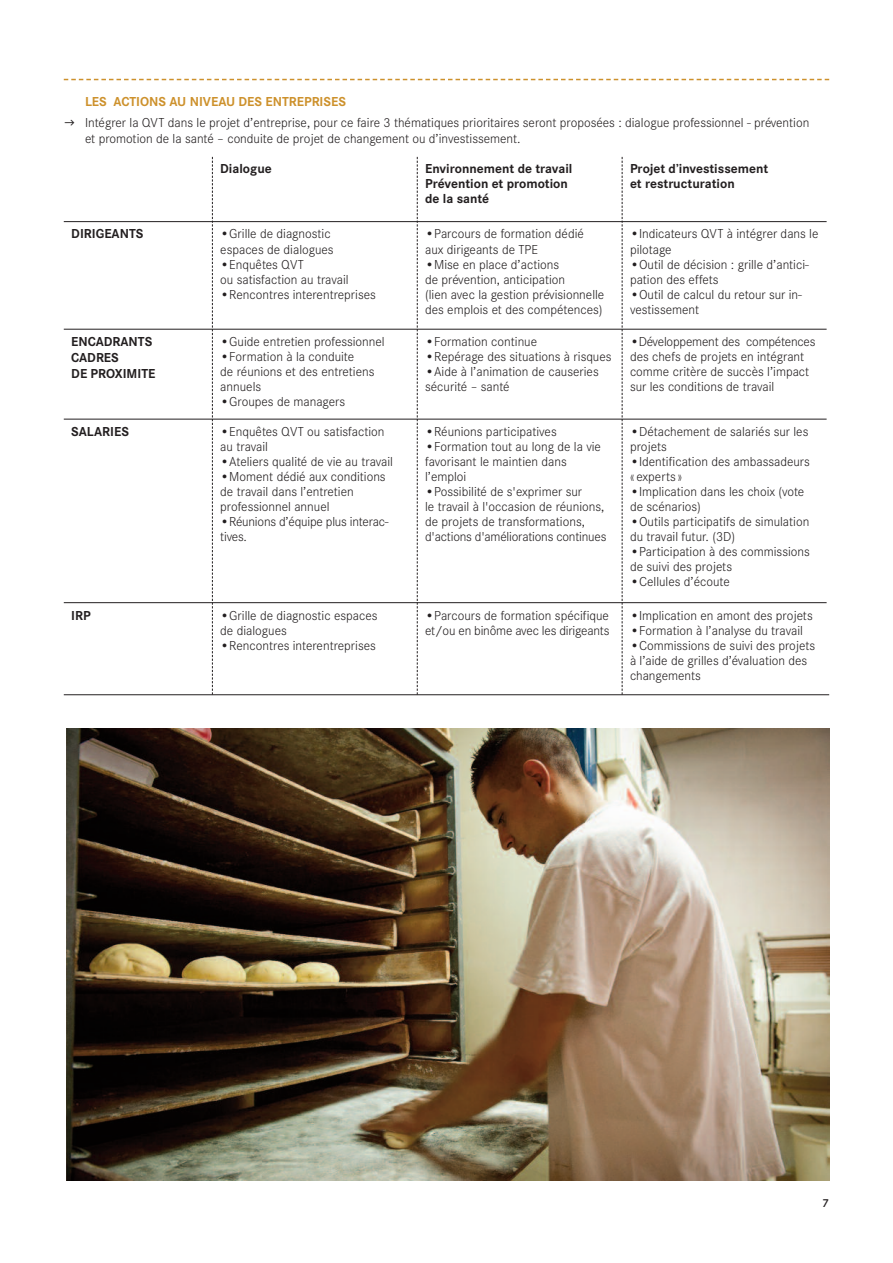
<style>
.page{position:relative;width:893px;height:1263px;background:#fff}
.page>*{position:absolute;margin:0;border:0;box-sizing:border-box;transform-origin:0 0}
.t1{font:300 13.5px/15px "Corporate S";color:#231f20}
.t2{font:700 13.5px/15px "Corporate S";color:#231f20}
.t3{font:700 13.5px "Corporate S";color:#cd912c}
.t4{font:600 12px "Corporate S";color:#231f20}
.s1{font-family:"PF Square Sans Pro";font-weight:400}
</style>
<div class="page">
<svg style="left:64px;top:79px;width:765px;height:1px"></svg>
<svg style="left:212px;top:157px;width:1px;height:537px"></svg>
<svg style="left:417px;top:157px;width:1px;height:537px"></svg>
<svg style="left:622px;top:157px;width:1px;height:537px"></svg>
<hr style="left:64px;top:221px;width:763px;height:1px;background:#231f20">
<hr style="left:64px;top:329px;width:763px;height:1px;background:#231f20">
<hr style="left:64px;top:419px;width:763px;height:1px;background:#231f20">
<hr style="left:64px;top:602px;width:763px;height:1px;background:#231f20">
<hr style="left:64px;top:694px;width:765px;height:1px;background:#231f20">
<img style="left:66px;top:728px;width:763px;height:452px">
<p class="t3" style="left:85px;top:93px;width:262px">LES ACTIONS AU NIVEAU DES ENTREPRISES</p>
<p class="t1" style="left:85px;top:114px;width:726px;line-height:16.5px;text-indent:-21px"><span class="s1">→</span> Intégrer la QVT dans le projet d’entreprise, pour ce faire 3 thématiques prioritaires seront proposées : dialogue professionnel - prévention et promotion de la santé – conduite de projet de changement ou d’investissement.</p>
<p class="t2" style="left:220px;top:161px;width:53px">Dialogue</p>
<p class="t2" style="left:425px;top:161px;width:149px">Environnement de travail<br>Prévention et promotion de la santé</p>
<p class="t2" style="left:630px;top:161px;width:140px">Projet d’investissement et restructuration</p>
<p class="t2" style="left:71px;top:226px;width:74px">DIRIGEANTS</p>
<p class="t1" style="left:220px;top:226px;width:115px">•Grille de diagnostic espaces de dialogues</p>
<p class="t1" style="left:220px;top:256px;width:130px">•Enquêtes QVT<br>ou satisfaction au travail</p>
<p class="t1" style="left:220px;top:286px;width:157px">•Rencontres interentreprises</p>
<p class="t1" style="left:425px;top:226px;width:160px">•Parcours de formation dédié aux dirigeants de TPE</p>
<p class="t1" style="left:425px;top:256px;width:181px">•Mise en place d’actions<br>de prévention, anticipation<br>(lien avec la gestion prévisionnelle des emplois et des compétences)</p>
<p class="t1" style="left:630px;top:226px;width:190px">•Indicateurs QVT à intégrer dans le pilotage</p>
<p class="t1" style="left:630px;top:256px;width:180px">•Outil de décision : grille d’antici&shy;pation des effets</p>
<p class="t1" style="left:630px;top:286px;width:174px">•Outil de calcul du retour sur in&shy;vestissement</p>
<p class="t2" style="left:71px;top:333px;width:86px;line-height:16.2px">ENCADRANTS<br>CADRES<br>DE PROXIMITE</p>
<p class="t1" style="left:220px;top:334px;width:166px">•Guide entretien professionnel</p>
<p class="t1" style="left:220px;top:349px;width:156px">•Formation à la conduite<br>de réunions et des entretiens annuels</p>
<p class="t1" style="left:220px;top:394px;width:126px">•Groupes de managers</p>
<p class="t2" style="left:71px;top:424px;width:59px">SALARIES</p>
<p class="t1" style="left:220px;top:424px;width:166px">•Enquêtes QVT ou satisfaction au travail</p>
<p class="t1" style="left:220px;top:454px;width:174px">•Ateliers qualité de vie au travail</p>
<p class="t1" style="left:220px;top:469px;width:167px">•Moment dédié aux conditions de travail dans l’entretien professionnel annuel</p>
<p class="t1" style="left:220px;top:514px;width:170px">•Réunions d’équipe plus interac&shy;tives.</p>
<p class="t2" style="left:71px;top:607px;width:21px">IRP</p>
<p class="t1" style="left:220px;top:607px;width:159px">•Grille de diagnostic espaces de dialogues</p>
<p class="t1" style="left:220px;top:637px;width:157px">•Rencontres interentreprises</p>
<p class="t1" style="left:425px;top:334px;width:114px">•Formation continue</p>
<p class="t1" style="left:425px;top:349px;width:188px">•Repérage des situations à risques</p>
<p class="t1" style="left:425px;top:364px;width:175px">•Aide à l’animation de causeries sécurité – santé</p>
<p class="t1" style="left:425px;top:424px;width:133px">•Réunions participatives</p>
<p class="t1" style="left:425px;top:439px;width:177px">•Formation tout au long de la vie favorisant le maintien dans l’emploi</p>
<p class="t1" style="left:425px;top:484px;width:183px">•Possibilité de s'exprimer sur<br>le travail à l'occasion de réunions, de projets de transformations, d'actions d'améliorations continues</p>
<p class="t1" style="left:630px;top:334px;width:187px">•Développement des compétences des chefs de projets en intégrant comme critère de succès l’impact sur les conditions de travail</p>
<p class="t1" style="left:630px;top:424px;width:180px">•Détachement de salariés sur les projets</p>
<p class="t1" style="left:630px;top:454px;width:181px">•Identification des ambassadeurs « experts »</p>
<p class="t1" style="left:630px;top:484px;width:176px">•Implication dans les choix (vote de scénarios)</p>
<p class="t1" style="left:630px;top:514px;width:181px">•Outils participatifs de simulation du travail futur. (3D)</p>
<p class="t1" style="left:630px;top:544px;width:181px">•Participation à des commissions de suivi des projets</p>
<p class="t1" style="left:630px;top:574px;width:101px">•Cellules d’écoute</p>
<p class="t1" style="left:425px;top:607px;width:186px">•Parcours de formation spécifique et/ou en binôme avec les dirigeants</p>
<p class="t1" style="left:630px;top:607px;width:184px">•Implication en amont des projets</p>
<p class="t1" style="left:630px;top:622px;width:174px">•Formation à l’analyse du travail</p>
<p class="t1" style="left:630px;top:637px;width:187px">•Commissions de suivi des projets à l’aide de grilles d’évaluation des changements</p>
<p class="t4" style="left:822px;top:1196px;width:8px">7</p>
</div>
